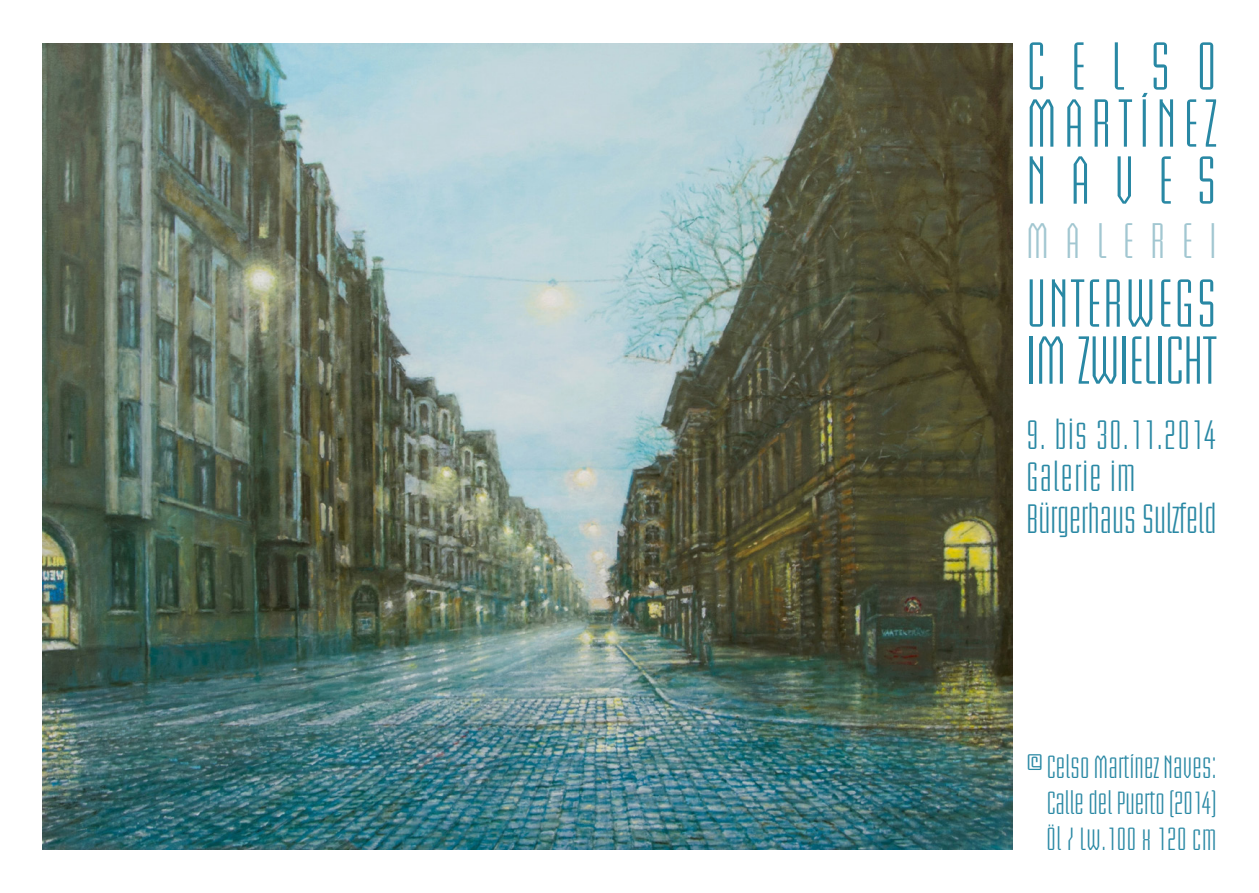
<style>
.page{position:relative;width:1259px;height:893px;background:#fff}
.page>*{position:absolute;margin:0;border:0;box-sizing:border-box;transform-origin:0 0}
.t1{font:condensed 57px/57px "Briem Akademi Std";letter-spacing:.02em;color:#2988a4}
.t2{font:condensed 57px/57px "Briem Akademi Std";letter-spacing:.04em;color:#2988a4;text-align:justify}
.t3{font:condensed 42px "Briem Akademi Std";letter-spacing:.405em;color:#a2c7d1}
.t4{font:condensed 34.5px/42px "Briem Akademi Std";letter-spacing:.04em;color:#2988a4}
.t5{font:condensed 27px/36px "Briem Akademi Std";letter-spacing:.01em;color:#2988a4;text-align:justify}
</style>
<div class="page">
<img style="left:43px;top:43px;width:969px;height:807px">
<h1 class="t2" style="left:1026px;top:37px;width:191px">Cels o Martínez N aves</h1>
<h2 class="t3" style="left:1026px;top:218px;width:191px">Malerei</h2>
<h1 class="t1" style="left:1026px;top:274px;width:191px">Unterwegs im Zwielicht</h1>
<p class="t4" style="left:1026px;top:414px;width:191px">9. bis 30.11.2014<br>Galerie im<br>Bürgerhaus Sulzfeld</p>
<p class="t5" style="left:1046px;top:749px;width:171px;text-indent:-20px">© Celso Martínez Naves:<br>Calle del Puerto (2014)<br>Öl / Lw.100 x 120 cm</p>
</div>
